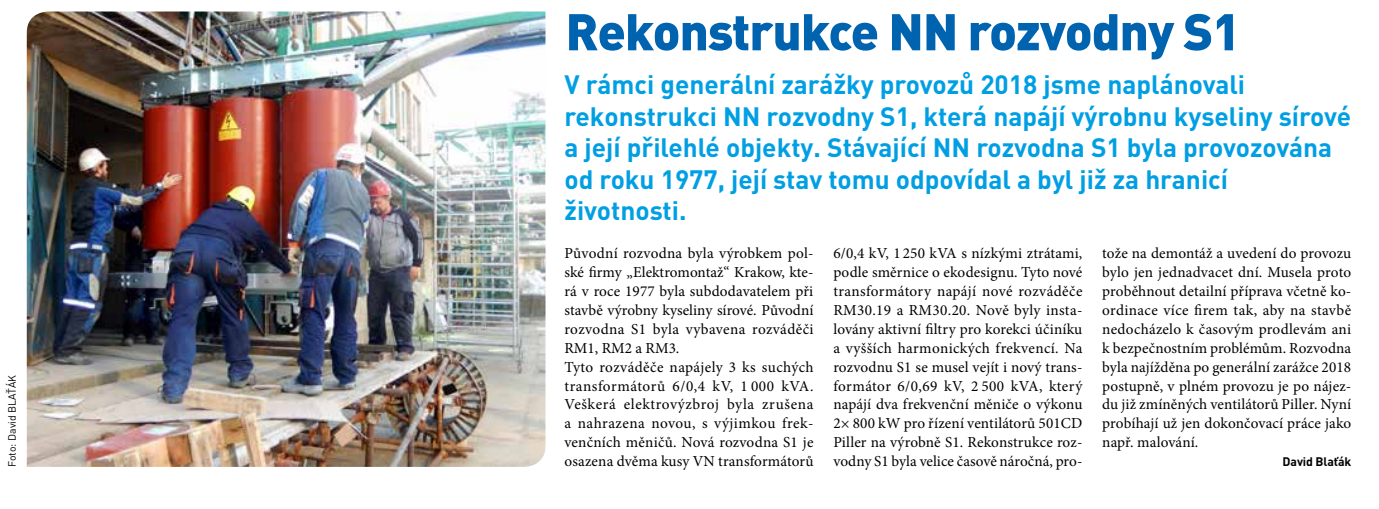
<style>
.page{position:relative;width:1379px;height:509px;background:#fff}
.page>*{position:absolute;margin:0;border:0;box-sizing:border-box;transform-origin:0 0}
.t1{font:900 50.75px "DIN Pro";letter-spacing:-.02em;color:#0063af}
.t2{font:700 26.25px/31.5px "DIN Pro";color:#009fe3}
.t3{font:15.22px/18.9px "Minion Pro";letter-spacing:.01em;color:#000;text-align:justify}
.t4{font:700 12.25px "DIN Pro";letter-spacing:-.01em;color:#000}
.t5{font:10.5px "DIN Pro";color:#000}
</style>
<div class="page">
<img style="left:27px;top:12px;width:518px;height:454px">
<p class="t5" style="left:5px;top:466px;width:94px;rotate:-90deg">Foto: David BLAŤÁK</p>
<h1 class="t1" style="left:565px;top:-3px;width:676px">Rekonstrukce NN rozvodny S1</h1>
<p class="t2" style="left:564px;top:68px;width:788px">V rámci generální zarážky provozů 2018 jsme naplánovali rekonstrukci NN rozvodny S1, která napájí výrobnu kyseliny sírové a její přilehlé objekty. Stávající NN rozvodna S1 byla provozována od roku 1977, její stav tomu odpovídal a byl již za hranicí životnosti.</p>
<p class="t3" style="left:564px;top:244px;width:251px;text-align:left">Původní rozvodna byla výrobkem pol&shy;ské firmy „Elektromontaž“ Krakow, kte&shy;rá v roce 1977 byla subdodavatelem při stavbě výrobny kyseliny sírové. Původní rozvodna S1 byla vybavena rozváděči RM1, RM2 a RM3.<br>Tyto rozváděče napájely 3 ks suchých transformátorů 6/0,4 kV, 1 000 kVA.<br>Veškerá elektrovýzbroj byla zrušena a nahrazena novou, s výjimkou frek&shy;venčních měničů. Nová rozvodna S1 je osazena dvěma kusy VN transformátorů</p>
<p class="t3" style="left:833px;top:244px;width:251px">6/0,4 kV, 1 250 kVA s nízkými ztrátami, podle směrnice o ekodesignu. Tyto nové transformátory napájí nové rozváděče RM30.19 a RM30.20. Nově byly insta&shy;lovány aktivní filtry pro korekci účiníku a vyšších harmonických frekvencí. Na rozvodnu S1 se musel vejít i nový trans&shy;formátor 6/0,69 kV, 2 500 kVA, který napájí dva frekvenční měniče o výkonu 2× 800 kW pro řízení ventilátorů 501CD Piller na výrobně S1. Rekonstrukce roz&shy;vodny S1 byla velice časově náročná, pro-</p>
<p class="t3" style="left:1102px;top:244px;width:251px">tože na demontáž a uvedení do provozu bylo jen jednadvacet dní. Musela proto proběhnout detailní příprava včetně ko&shy;ordinace více firem tak, aby na stavbě nedocházelo k časovým prodlevám ani k bezpečnostním problémům. Rozvodna byla najížděna po generální zarážce 2018 postupně, v plném provozu je po nájez&shy;du již zmíněných ventilátorů Piller. Nyní probíhají už jen dokončovací práce jako např. malování.</p>
<p class="t4" style="left:1282px;top:453px;width:70px">David Blaťák</p>
</div>
